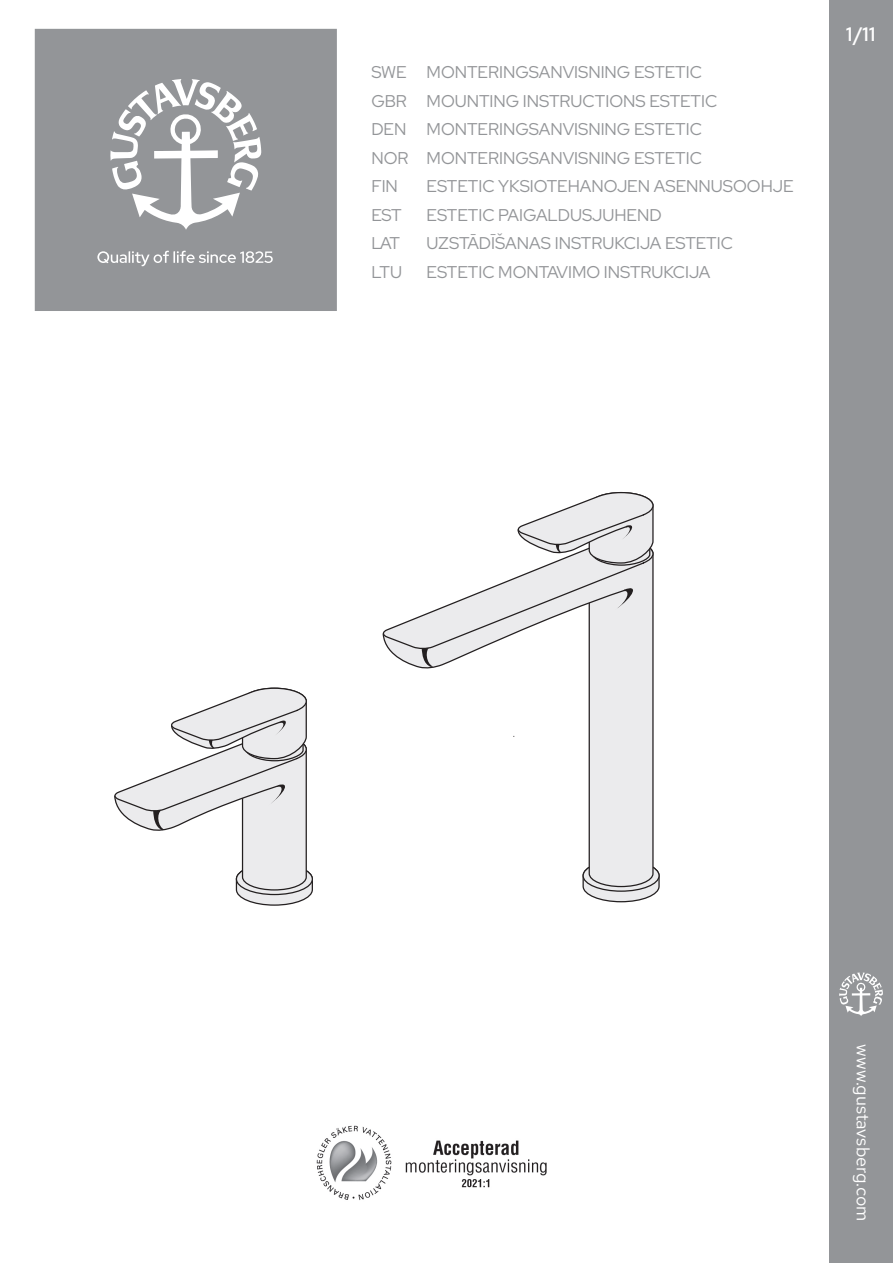
<style>
.page{position:relative;width:893px;height:1263px;background:#fff}
.page>*{position:absolute;margin:0;border:0;box-sizing:border-box;transform-origin:0 0}
.t1{font:500 19.5px "Red Hat Text";color:#fff}
.t2{font:18px "Red Hat Text";color:#fff}
.t3{font:16.95px/28.5px "Red Hat Display";color:#939598}
</style>
<div class="page">
<img style="left:316px;top:1125px;width:231px;height:75px">
<svg style="left:114px;top:687px;width:199px;height:219px"></svg>
<svg style="left:382px;top:491px;width:278px;height:412px"></svg>
<div style="left:829px;top:0;width:64px;height:1263px;background:#939598"></div>
<svg style="left:839px;top:972px;width:44px;height:44px"></svg>
<div style="left:35px;top:29px;width:302px;height:282px;background:#939598"></div>
<svg style="left:99px;top:253px;width:8px;height:8px"></svg>
<svg style="left:247px;top:253px;width:6px;height:9px"></svg>
<svg style="left:110px;top:79px;width:151px;height:151px"></svg>
<p class="t3" style="left:371px;top:58px;width:347px">SWE MONTERINGSANVISNING ESTETIC<br>GBR MOUNTING INSTRUCTIONS ESTETIC<br>DEN MONTERINGSANVISNING ESTETIC<br>NOR MONTERINGSANVISNING ESTETIC<br>FIN</p>
<p class="t3" style="left:427px;top:172px;width:368px">ESTETIC YKSIOTEHANOJEN ASENNUSOOHJE</p>
<p class="t3" style="left:371px;top:200px;width:32px">EST</p>
<p class="t3" style="left:427px;top:200px;width:237px">ESTETIC PAIGALDUSJUHEND</p>
<p class="t3" style="left:371px;top:229px;width:30px">LAT</p>
<p class="t3" style="left:427px;top:229px;width:308px">UZSTĀDĪŠANAS INSTRUKCIJA ESTETIC</p>
<p class="t3" style="left:371px;top:257px;width:32px">LTU</p>
<p class="t3" style="left:427px;top:257px;width:285px">ESTETIC MONTAVIMO INSTRUKCIJA</p>
<p class="t1" style="left:846px;top:21px;width:31px">1/11</p>
<p class="t2" style="left:875px;top:1044px;width:179px;rotate:90deg">www.gustavsberg.com</p>
</div>
